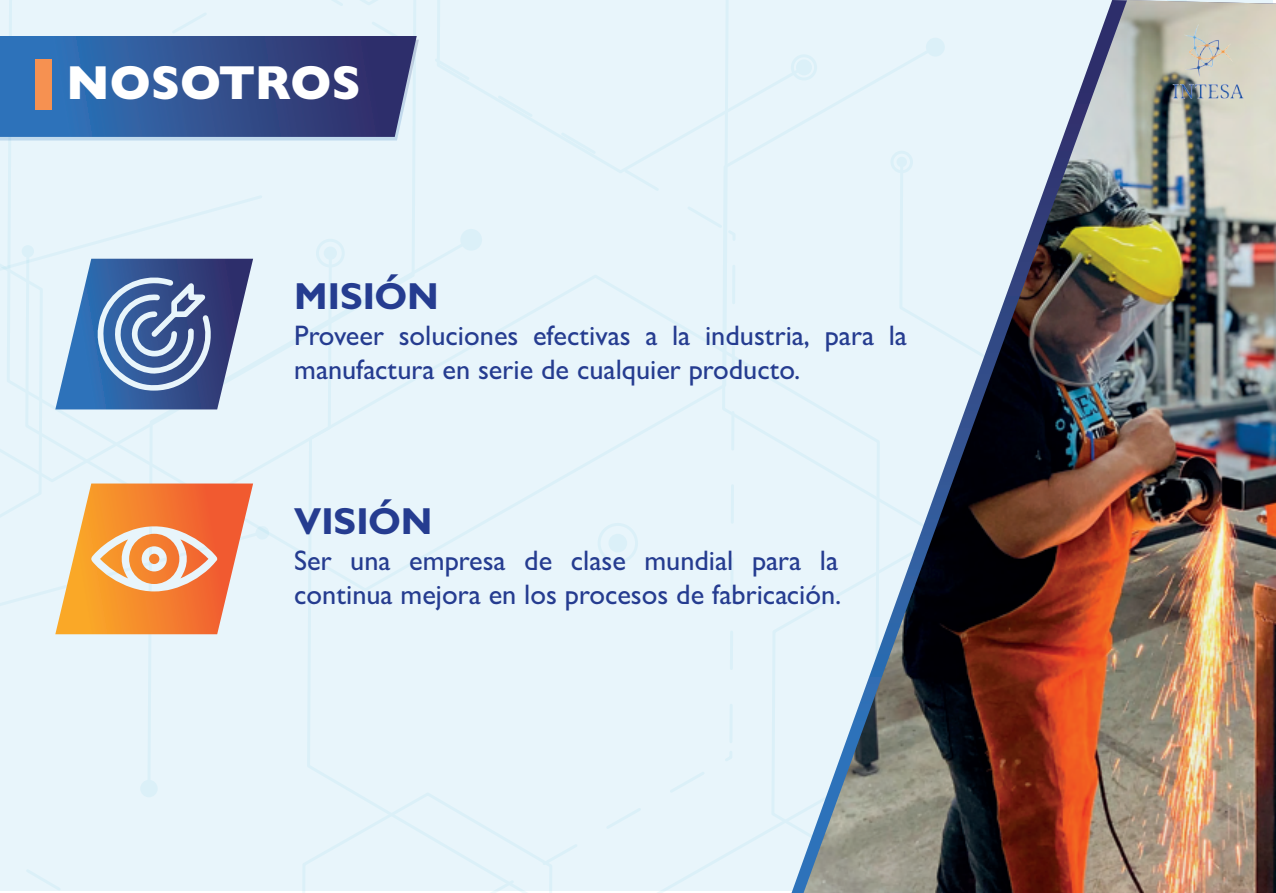
<style>
.page{position:relative;width:1276px;height:893px;background:#fff}
.page>*{position:absolute;margin:0;border:0;box-sizing:border-box;transform-origin:0 0}
.t1{font:800 48.3px "Gill Sans";letter-spacing:-.005em;color:#fff}
.t2{font:700 37.8px "Gill Sans";color:#253c90}
.t3{font:500 28.2px/33.9px "Gill Sans";color:#253c90}
</style>
<div class="page">
<div style="left:5px;top:141px;width:715px;height:149px;background:#e8f5fb"></div>
<div style="left:724px;top:0;width:67px;height:43px;background:#e8f5fb"></div>
<svg style="left:24px;top:248px;width:309px;height:42px;background:#e5f3f9"></svg>
<div style="left:287px;top:0;width:437px;height:230px;background:#e8f5fb"></div>
<div style="left:0;top:141px;width:273px;height:87px;background:#e8f5fb"></div>
<svg style="left:0;top:756px;width:2px;height:135px"></svg>
<svg style="left:305px;top:273px;width:415px;height:620px;background:#e9f5fb"></svg>
<svg style="left:720px;top:43px;width:71px;height:247px;background:#e6f4fa"></svg>
<div style="left:22px;top:245px;width:12px;height:12px;background:#dbf0f8;border-radius:50%"></div>
<div style="left:324px;top:246px;width:13px;height:14px;background:#dbf0f8;border-radius:50%"></div>
<div style="left:460px;top:229px;width:22px;height:22px;background:#dbf0f8;border-radius:50%"></div>
<div style="left:316px;top:239px;width:29px;height:29px;border:3px solid #7bcee5;border-radius:50%"></div>
<div style="left:2px;top:290px;width:789px;height:34px;background:#e8f5fb"></div>
<div style="left:2px;top:324px;width:789px;height:35px;background:#e8f5fb"></div>
<div style="left:2px;top:359px;width:789px;height:35px;background:#e8f5fb"></div>
<div style="left:2px;top:394px;width:789px;height:35px;background:#e8f5fb"></div>
<div style="left:2px;top:429px;width:789px;height:34px;background:#e8f5fb"></div>
<div style="left:2px;top:463px;width:789px;height:35px;background:#e8f5fb"></div>
<div style="left:2px;top:498px;width:789px;height:393px;background:#e8f5fb"></div>
<svg style="left:55px;top:259px;width:198px;height:150px;background:#6985b3"></svg>
<svg style="left:55px;top:483px;width:214px;height:151px;background:#f0a773"></svg>
<div style="left:791px;top:0;width:12px;height:893px;background:#e8f5fb"></div>
<img style="left:803px;top:0;width:473px;height:893px">
<svg style="left:0;top:0;width:600px;height:141px;background:#8ea5c8"></svg>
<div style="left:36px;top:59px;width:16px;height:51px;background:#f69151"></div>
<img style="left:1148px;top:0;width:128px;height:165px">
<img style="left:1154px;top:24px;width:104px;height:81px">
<h1 class="t1" style="left:66px;top:55px;width:296px">NOSOTROS</h1>
<h2 class="t2" style="left:294px;top:273px;width:146px">MISIÓN</h2>
<p class="t3" style="left:294px;top:318px;width:614px">Proveer soluciones efectivas a la industria, para la manufactura en serie de cualquier producto.</p>
<h2 class="t2" style="left:294px;top:498px;width:140px">VISIÓN</h2>
<p class="t3" style="left:294px;top:543px;width:549px">Ser una empresa de clase mundial para la continua mejora en los procesos de fabricación.</p>
</div>
